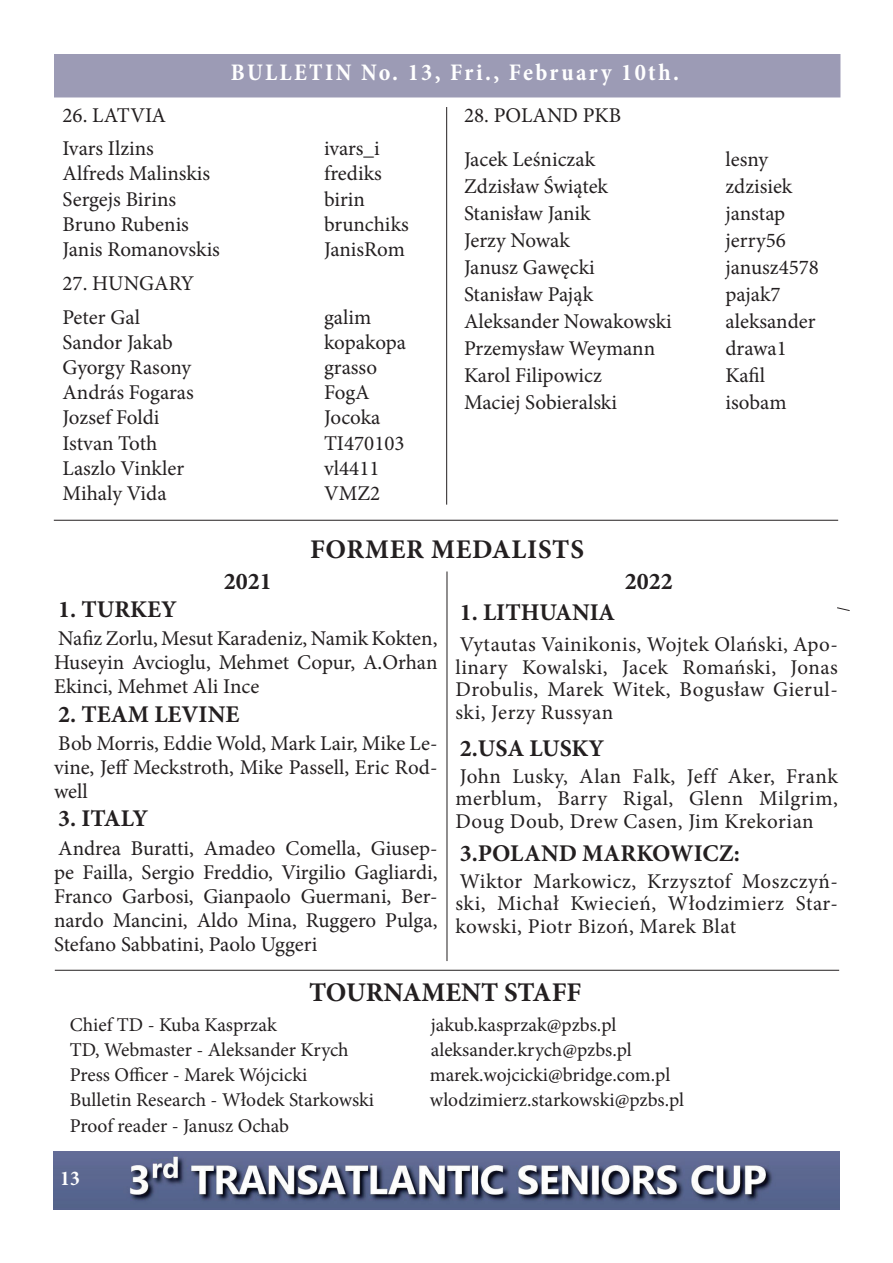
<style>
.page{position:relative;width:893px;height:1263px;background:#fff}
.page>*{position:absolute;margin:0;border:0;box-sizing:border-box;transform-origin:0 0}
.t1{font:700 27px "Minion Pro";letter-spacing:.025em;color:#231f20}
.t2{font:700 27px "Minion Pro";color:#231f20}
.t3{font:700 24px "Minion Pro";color:#231f20}
.t4{font:700 condensed 24px "Minion Pro";letter-spacing:.1em;color:#fff}
.t5{font:21px/24px "Minion Pro";color:#231f20;text-align:justify}
.t6{font:700 condensed 21px "Minion Pro";color:#fff}
.t7{font:19.5px "Minion Pro";color:#231f20}
</style>
<div class="page">
<div style="left:54px;top:54px;width:786px;height:43px;background:#9c9bb5"></div>
<img style="left:54px;top:1151px;width:785px;height:59px">
<hr style="left:446px;top:107px;width:1px;height:398px;background:#231f20">
<svg style="left:837px;top:607px;width:13px;height:4px"></svg>
<hr style="left:54px;top:520px;width:784px;height:1px;background:#231f20">
<hr style="left:447px;top:571px;width:1px;height:390px;background:#231f20">
<hr style="left:55px;top:970px;width:784px;height:1px;background:#231f20">
<p class="t4" style="left:231px;top:55px;width:450px">BULLETIN No. 13, Fri., February 10th.</p>
<p class="t5" style="left:63px;top:98px;width:105px;line-height:33.8px">26. LATVIA<br>Ivars Ilzins</p>
<p class="t5" style="left:324px;top:137px;width:57px">ivars_i</p>
<p class="t5" style="left:63px;top:162px;width:149px">Alfreds Malinskis</p>
<p class="t5" style="left:324px;top:162px;width:59px">frediks</p>
<p class="t5" style="left:63px;top:187px;width:115px">Sergejs Birins</p>
<p class="t5" style="left:324px;top:187px;width:43px">birin</p>
<p class="t5" style="left:63px;top:212px;width:128px">Bruno Rubenis</p>
<p class="t5" style="left:324px;top:212px;width:86px">brunchiks</p>
<p class="t5" style="left:63px;top:237px;width:159px">Janis Romanovskis</p>
<p class="t5" style="left:324px;top:237px;width:82px">JanisRom</p>
<p class="t5" style="left:63px;top:266px;width:133px;line-height:33.8px">27. HUNGARY<br>Peter Gal</p>
<p class="t5" style="left:324px;top:305px;width:49px">galim</p>
<p class="t5" style="left:63px;top:330px;width:112px">Sandor Jakab</p>
<p class="t5" style="left:324px;top:330px;width:84px">kopakopa</p>
<p class="t5" style="left:63px;top:355px;width:130px">Gyorgy Rasony</p>
<p class="t5" style="left:324px;top:355px;width:55px">grasso</p>
<p class="t5" style="left:63px;top:380px;width:133px">András Fogaras</p>
<p class="t5" style="left:324px;top:380px;width:47px">FogA</p>
<p class="t5" style="left:63px;top:406px;width:98px">Jozsef Foldi</p>
<p class="t5" style="left:324px;top:406px;width:58px">Jocoka</p>
<p class="t5" style="left:63px;top:431px;width:96px">Istvan Toth</p>
<p class="t5" style="left:324px;top:431px;width:82px">TI470103</p>
<p class="t5" style="left:63px;top:456px;width:123px">Laszlo Vinkler</p>
<p class="t5" style="left:324px;top:456px;width:57px">vl4411</p>
<p class="t5" style="left:63px;top:481px;width:106px">Mihaly Vida</p>
<p class="t5" style="left:324px;top:481px;width:58px">VMZ2</p>
<p class="t5" style="left:464px;top:93px;width:159px;line-height:44px">28. POLAND PKB<br>Jacek Leśniczak</p>
<p class="t5" style="left:725px;top:147px;width:44px">lesny</p>
<p class="t5" style="left:464px;top:174px;width:145px">Zdzisław Świątek</p>
<p class="t5" style="left:725px;top:174px;width:68px">zdzisiek</p>
<p class="t5" style="left:464px;top:201px;width:128px">Stanisław Janik</p>
<p class="t5" style="left:725px;top:201px;width:61px">janstap</p>
<p class="t5" style="left:464px;top:228px;width:107px">Jerzy Nowak</p>
<p class="t5" style="left:725px;top:228px;width:62px">jerry56</p>
<p class="t5" style="left:464px;top:255px;width:132px">Janusz Gawęcki</p>
<p class="t5" style="left:725px;top:255px;width:95px">janusz4578</p>
<p class="t5" style="left:464px;top:282px;width:131px">Stanisław Pająk</p>
<p class="t5" style="left:725px;top:282px;width:57px">pajak7</p>
<p class="t5" style="left:464px;top:309px;width:209px">Aleksander Nowakowski</p>
<p class="t5" style="left:725px;top:309px;width:91px">aleksander</p>
<p class="t5" style="left:464px;top:336px;width:193px">Przemysław Weymann</p>
<p class="t5" style="left:725px;top:336px;width:63px">drawa1</p>
<p class="t5" style="left:464px;top:363px;width:139px">Karol Filipowicz</p>
<p class="t5" style="left:725px;top:363px;width:41px">Kafil</p>
<p class="t5" style="left:464px;top:390px;width:155px">Maciej Sobieralski</p>
<p class="t5" style="left:725px;top:390px;width:63px">isobam</p>
<p class="t3" style="left:224px;top:564px;width:49px">2021</p>
<p class="t1" style="left:310px;top:530px;width:275px">FORMER MEDALISTS</p>
<p class="t3" style="left:625px;top:564px;width:49px">2022</p>
<p class="t3" style="left:58px;top:593px;width:120px">1. TURKEY</p>
<p class="t5" style="left:54px;top:627px;width:385px">Nafiz Zorlu, Mesut Karadeniz, Namik Kokten, Huseyin Avcioglu, Mehmet Copur, A.Orhan Ekinci, Mehmet Ali Ince</p>
<p class="t3" style="left:58px;top:697px;width:183px">2. TEAM LEVINE</p>
<p class="t5" style="left:54px;top:731px;width:385px">Bob Morris, Eddie Wold, Mark Lair, Mike Le&shy;vine, Jeff Meckstroth, Mike Passell, Eric Rod&shy;well</p>
<p class="t3" style="left:58px;top:802px;width:91px">3. ITALY</p>
<p class="t5" style="left:54px;top:836px;width:385px">Andrea Buratti, Amadeo Comella, Giusep&shy;pe Failla, Sergio Freddio, Virgilio Gagliardi, Franco Garbosi, Gianpaolo Guermani, Ber&shy;nardo Mancini, Aldo Mina, Ruggero Pulga, Stefano Sabbatini, Paolo Uggeri</p>
<p class="t3" style="left:460px;top:596px;width:157px">1. LITHUANIA</p>
<p class="t5" style="left:455px;top:633px;width:384px;line-height:22.5px">Vytautas Vainikonis, Wojtek Olański, Apo&shy;linary Kowalski, Jacek Romański, Jonas Drobulis, Marek Witek, Bogusław Gierul&shy;ski, Jerzy Russyan</p>
<p class="t3" style="left:460px;top:731px;width:146px">2.USA LUSKY</p>
<p class="t5" style="left:455px;top:765px;width:384px;line-height:22.5px">John Lusky, Alan Falk, Jeff Aker, Frank merblum, Barry Rigal, Glenn Milgrim, Doug Doub, Drew Casen, Jim Krekorian</p>
<p class="t3" style="left:460px;top:836px;width:282px">3.POLAND MARKOWICZ:</p>
<p class="t5" style="left:455px;top:870px;width:384px;line-height:22.5px">Wiktor Markowicz, Krzysztof Moszczyń&shy;ski, Michał Kwiecień, Włodzimierz Star&shy;kowski, Piotr Bizoń, Marek Blat</p>
<p class="t2" style="left:309px;top:973px;width:274px">TOURNAMENT STAFF</p>
<p class="t7" style="left:70px;top:1011px;width:209px">Chief TD - Kuba Kasprzak</p>
<p class="t7" style="left:431px;top:1011px;width:187px">jakub.kasprzak@pzbs.pl</p>
<p class="t7" style="left:70px;top:1037px;width:280px">TD, Webmaster - Aleksander Krych</p>
<p class="t7" style="left:431px;top:1037px;width:203px">aleksander.krych@pzbs.pl</p>
<p class="t7" style="left:70px;top:1062px;width:239px">Press Officer - Marek Wójcicki</p>
<p class="t7" style="left:430px;top:1062px;width:242px">marek.wojcicki@bridge.com.pl</p>
<p class="t7" style="left:70px;top:1087px;width:306px">Bulletin Research - Włodek Starkowski</p>
<p class="t7" style="left:430px;top:1087px;width:256px">wlodzimierz.starkowski@pzbs.pl</p>
<p class="t7" style="left:70px;top:1112px;width:221px">Proof reader - Janusz Ochab</p>
<p class="t6" style="left:60px;top:1164px;width:21px">13</p>
</div>
